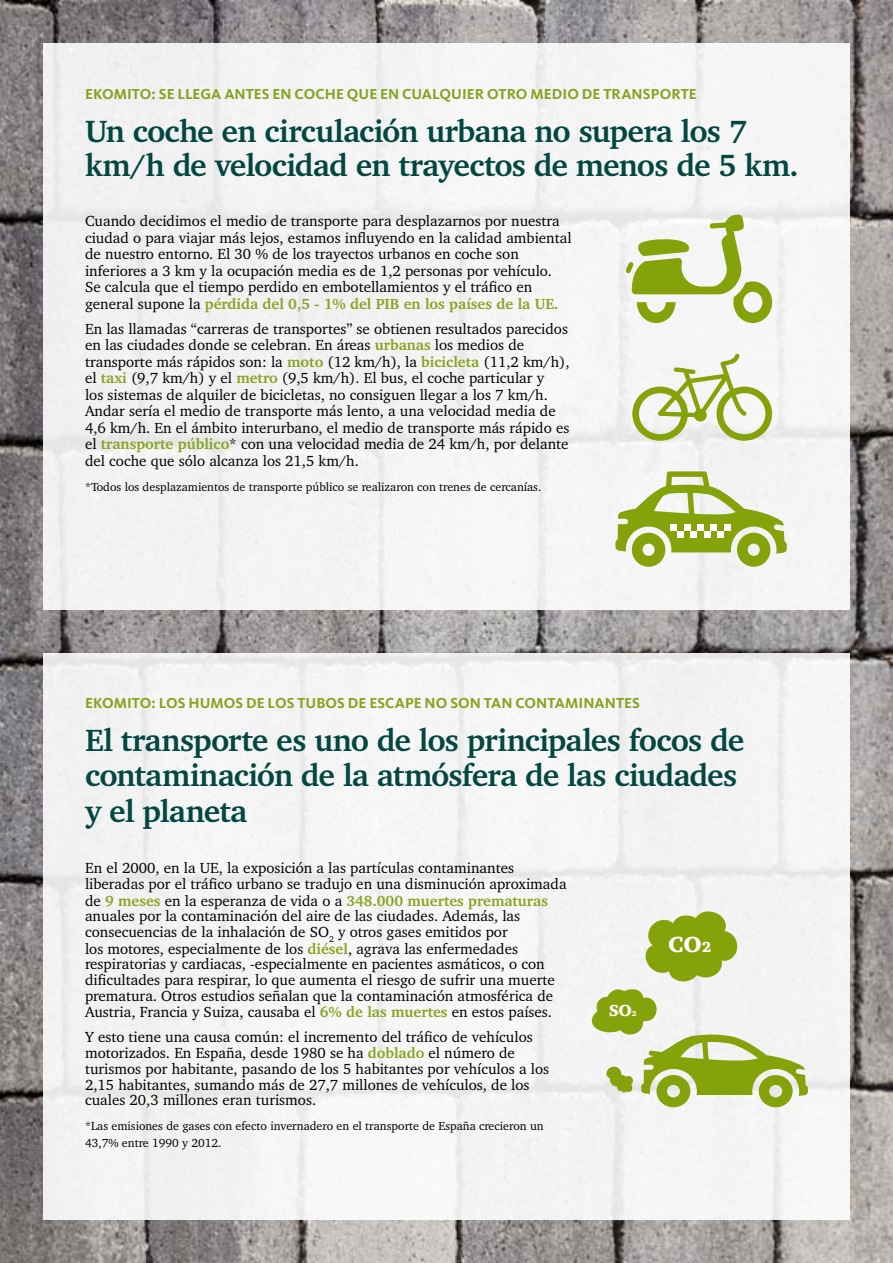
<style>
.page{position:relative;width:893px;height:1263px;background:#fff}
.page>*{position:absolute;margin:0;border:0;box-sizing:border-box;transform-origin:0 0}
.t1{font:700 31.5px/35.2px "Charter IT Cby BT";letter-spacing:-.025em;color:#024741}
.t2{font:900 22.5px "Charter IT Cby BT";color:#fff}
.t3{font:900 16.5px "Charter IT Cby BT";color:#fff}
.t4{font:15px/16.5px "Charter IT Cby BT";color:#000}
.t5{font:15px "Kievit Bold SC";letter-spacing:.005em;color:#86a31e}
.t6{font:12px/16.5px "Charter IT Cby BT";color:#000}
.s1{font-weight:700;color:#86a31e}
.s2{font-size:7.5px}
.s3{font-size:15px}
</style>
<div class="page">
<img style="left:0;top:0;width:893px;height:1263px">
<div style="left:43px;top:43px;width:807px;height:566px;background:#f4f4f4"></div>
<div style="left:43px;top:653px;width:807px;height:567px;background:#f5f4f4"></div>
<svg style="left:625px;top:214px;width:147px;height:109px"></svg>
<svg style="left:632px;top:353px;width:140px;height:88px"></svg>
<svg style="left:615px;top:471px;width:172px;height:96px"></svg>
<div style="left:724px;top:524px;width:7px;height:7px;background:#fff"></div>
<div style="left:710px;top:524px;width:7px;height:7px;background:#fff"></div>
<div style="left:697px;top:524px;width:7px;height:7px;background:#fff"></div>
<div style="left:684px;top:524px;width:6px;height:7px;background:#fff"></div>
<div style="left:670px;top:524px;width:7px;height:7px;background:#fff"></div>
<div style="left:717px;top:531px;width:7px;height:7px;background:#fff"></div>
<div style="left:704px;top:531px;width:6px;height:7px;background:#fff"></div>
<div style="left:690px;top:531px;width:7px;height:7px;background:#fff"></div>
<div style="left:677px;top:531px;width:7px;height:7px;background:#fff"></div>
<svg style="left:591px;top:988px;width:217px;height:119px"></svg>
<svg style="left:645px;top:911px;width:93px;height:70px"></svg>
<p class="t5" style="left:85px;top:85px;width:613px">EKOMITO: SE LLEGA ANTES EN COCHE QUE EN CUALQUIER OTRO MEDIO DE TRANSPORTE</p>
<h1 class="t1" style="left:85px;top:113px;width:715px;line-height:34.5px">Un coche en circulación urbana no supera los 7 km/h de velocidad en trayectos de menos de 5 km.</h1>
<p class="t4" style="left:85px;top:212px;width:488px">Cuando decidimos el medio de transporte para desplazarnos por nuestra ciudad o para viajar más lejos, estamos influyendo en la calidad ambiental de nuestro entorno. El 30 % de los trayectos urbanos en coche son inferiores a 3 km y la ocupación media es de 1,2 personas por vehículo.<br>Se calcula que el tiempo perdido en embotellamientos y el tráfico en general supone la <span class="s1">pérdida del 0,5 - 1% del PIB en los países de la UE.</span></p>
<p class="t4" style="left:85px;top:320px;width:486px">En las llamadas “carreras de transportes” se obtienen resultados parecidos en las ciudades donde se celebran. En áreas <span class="s1">urbanas</span> los medios de transporte más rápidos son: la <span class="s1">moto</span> (12 km/h), la <span class="s1">bicicleta</span> (11,2 km/h), el <span class="s1">taxi</span> (9,7 km/h) y el <span class="s1">metro</span> (9,5 km/h). El bus, el coche particular y<br>los sistemas de alquiler de bicicletas, no consiguen llegar a los 7 km/h.<br>Andar sería el medio de transporte más lento, a una velocidad media de 4,6 km/h. En el ámbito interurbano, el medio de transporte más rápido es el <span class="s1">transporte público</span>* con una velocidad media de 24 km/h, por delante del coche que sólo alcanza los 21,5 km/h.</p>
<p class="t6" style="left:85px;top:478px;width:458px">*Todos los desplazamientos de transporte público se realizaron con trenes de cercanías.</p>
<p class="t5" style="left:85px;top:694px;width:556px">EKOMITO: LOS HUMOS DE LOS TUBOS DE ESCAPE NO SON TAN CONTAMINANTES</p>
<h1 class="t1" style="left:85px;top:722px;width:661px">El transporte es uno de los principales focos de contaminación de la atmósfera de las ciudades y el planeta</h1>
<p class="t4" style="left:85px;top:860px;width:483px;line-height:16px">En el 2000, en la UE, la exposición a las partículas contaminantes liberadas por el tráfico urbano se tradujo en una disminución aproximada de <span class="s1">9 meses</span> en la esperanza de vida o a <span class="s1">348.000 muertes prematuras </span>anuales por la contaminación del aire de las ciudades. Además, las consecuencias de la inhalación de SO<sub>2</sub> y otros gases emitidos por<br>los motores, especialmente de los <span class="s1">diésel</span>, agrava las enfermedades respiratorias y cardiacas, -especialmente en pacientes asmáticos, o con dificultades para respirar, lo que aumenta el riesgo de sufrir una muerte prematura. Otros estudios señalan que la contaminación atmosférica de Austria, Francia y Suiza, causaba el <span class="s1">6% de las muertes</span> en estos países.</p>
<p class="t4" style="left:85px;top:1028px;width:466px;line-height:15.9px">Y esto tiene una causa común: el incremento del tráfico de vehículos motorizados. En España, desde 1980 se ha <span class="s1">doblado</span> el número de turismos por habitante, pasando de los 5 habitantes por vehículos a los 2,15 habitantes, sumando más de 27,7 millones de vehículos, de los cuales 20,3 millones eran turismos.</p>
<p class="t6" style="left:85px;top:1118px;width:460px">*Las emisiones de gases con efecto invernadero en el transporte de España crecieron un<br>43,7% entre 1990 y 2012.</p>
<p class="t3" style="left:609px;top:1000px;width:30px">SO<span class="s2">2</span></p>
<h2 class="t2" style="left:668px;top:930px;width:45px">CO<span class="s3">2</span></h2>
</div>
